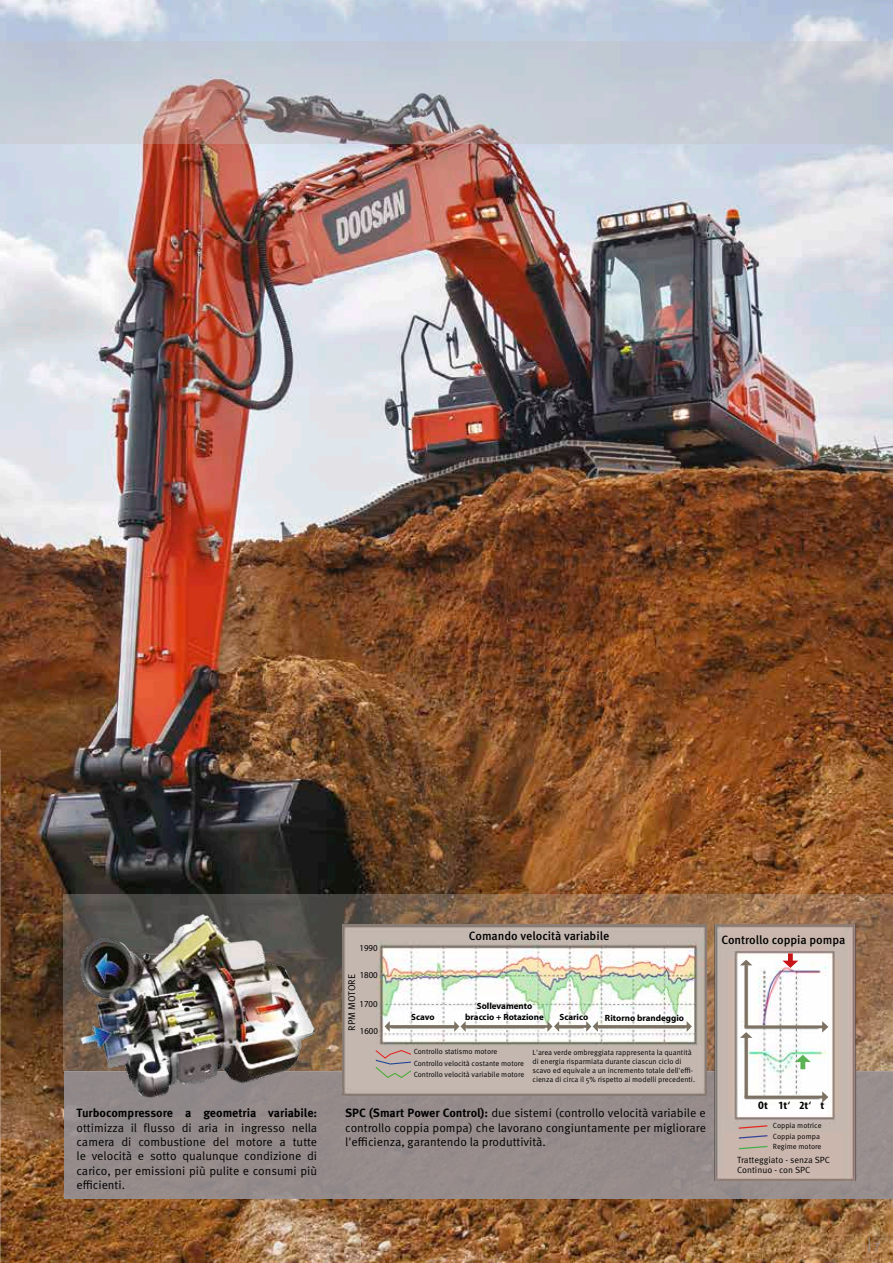
<style>
.page{position:relative;width:893px;height:1263px;background:#fff}
.page>*{position:absolute;margin:0;border:0;box-sizing:border-box;transform-origin:0 0}
.t1{font:15px "Meta Pro Norm";color:#979296}
.t2{font:12px/14.4px "Meta Pro Norm";color:#000;text-align:justify}
.t3{font:500 12px "Meta Pro";letter-spacing:-.005em;color:#000}
.t4{font:700 12px "Meta Pro";letter-spacing:-.005em;color:#000}
.t5{font:700 condensed 11.1px "Myriad Pro";color:#000;scale:1.09 1}
.t6{font:9.75px "Meta Pro Norm";color:#000}
.t7{font:700 9px/10.8px "Myriad Pro";color:#000;text-align:center}
.t8{font:9px/10.8px "Meta Pro Norm";color:#000}
.t9{font:9px "Myriad Pro";color:#000}
.t10{font:7.5px/9px "Meta Pro Norm";color:#000}
.s1{font-family:"Meta Pro";font-weight:700}
.s2{font-size:12px}
</style>
<div class="page">
<img style="left:0;top:0;width:893px;height:1263px">
<svg style="left:0;top:41px;width:893px;height:102px;background:#bebfc8"></svg>
<div style="left:64px;top:1071px;width:829px;height:128px;background:#958b8a"></div>
<svg style="left:363px;top:894px;width:530px;height:177px;background:#956f50"></svg>
<img style="left:41px;top:890px;width:322px;height:221px">
<img style="left:342px;top:924px;width:355px;height:171px">
<hr style="left:389px;top:1025px;width:66px;height:3px;background:#7c7263">
<svg style="left:385px;top:1021px;width:5px;height:11px"></svg>
<hr style="left:465px;top:1025px;width:83px;height:3px;background:#7c7263">
<svg style="left:454px;top:1021px;width:12px;height:11px"></svg>
<hr style="left:558px;top:1025px;width:29px;height:3px;background:#7c7263">
<svg style="left:547px;top:1021px;width:12px;height:11px"></svg>
<hr style="left:597px;top:1025px;width:90px;height:3px;background:#7c7263">
<svg style="left:586px;top:1021px;width:12px;height:11px"></svg>
<svg style="left:687px;top:1021px;width:5px;height:11px"></svg>
<svg style="left:374px;top:1049px;width:38px;height:30px"></svg>
<img style="left:697px;top:924px;width:179px;height:256px">
<hr style="left:745px;top:1037px;width:3px;height:61px;background:#7c7162">
<svg style="left:740px;top:1032px;width:12px;height:6px"></svg>
<hr style="left:745px;top:1095px;width:78px;height:3px;background:#7c7162">
<svg style="left:822px;top:1091px;width:6px;height:12px"></svg>
<hr style="left:745px;top:965px;width:3px;height:62px;background:#7c7162">
<svg style="left:740px;top:960px;width:12px;height:5px"></svg>
<hr style="left:745px;top:1025px;width:78px;height:3px;background:#7c7162">
<svg style="left:822px;top:1021px;width:6px;height:11px"></svg>
<div style="left:800px;top:1061px;width:5px;height:8px;background:#5cb355"></div>
<svg style="left:795px;top:1055px;width:16px;height:7px"></svg>
<div style="left:788px;top:953px;width:5px;height:8px;background:#c91417"></div>
<svg style="left:782px;top:961px;width:16px;height:7px"></svg>
<svg style="left:737px;top:1124px;width:32px;height:15px"></svg>
<svg style="left:737px;top:1145px;width:32px;height:5px"></svg>
<p class="t4" style="left:77px;top:1104px;width:242px">Turbocompressore a geometria variabile:</p>
<p class="t2" style="left:77px;top:1119px;width:242px">ottimizza il flusso di aria in ingresso nella camera di combustione del motore a tutte le velocità e sotto qualunque condizione di carico, per emissioni più pulite e consumi più efficienti.</p>
<p class="t9" style="left:360px;top:943px;width:20px">1990</p>
<p class="t9" style="left:360px;top:969px;width:20px">1800</p>
<p class="t9" style="left:360px;top:998px;width:20px">1700</p>
<p class="t9" style="left:360px;top:1026px;width:20px">1600</p>
<p class="t6" style="left:345px;top:1031px;width:58px;rotate:-90deg">RPM MOTORE</p>
<p class="t3" style="left:469px;top:926px;width:142px">Comando velocità variabile</p>
<p class="t7" style="left:411px;top:1011px;width:25px">Scavo</p>
<p class="t7" style="left:465px;top:1000px;width:80px">Sollevamento braccio + Rotazione</p>
<p class="t7" style="left:559px;top:1011px;width:30px">Scarico</p>
<p class="t7" style="left:605px;top:1012px;width:81px">Ritorno brandeggio</p>
<p class="t10" style="left:414px;top:1045px;width:112px;line-height:11.2px">Controllo statismo motore<br>Controllo velocità costante motore<br>Controllo velocità variabile motore</p>
<p class="t10" style="left:533px;top:1047px;width:164px">L'area verde ombreggiata rappresenta la quantità di energia risparmiata durante ciascun ciclo di scavo ed equivale a un incremento totale dell'effi&shy;cienza di circa il 5% rispetto ai modelli precedenti.</p>
<p class="t2" style="left:345px;top:1105px;width:362px"><span class="s1">SPC (Smart Power Control):</span> due sistemi (controllo velocità variabile e controllo coppia pompa) che lavorano congiuntamente per migliorare l'efficienza, garantendo la produttività.</p>
<p class="t3" style="left:722px;top:931px;width:125px">Controllo coppia pompa</p>
<p class="t5" style="left:758px;top:1098px;width:62px">Ot 1t‘ 2t‘ t</p>
<p class="t10" style="left:773px;top:1120px;width:50px;line-height:10.5px">Coppia motrice<br>Coppia pompa<br>Regime motore</p>
<p class="t8" style="left:737px;top:1153px;width:94px">Tratteggiato - senza SPC<br>Continuo - con SPC</p>
<p class="t1" style="left:867px;top:1232px;width:14px">| <span class="s2">7</span></p>
</div>
